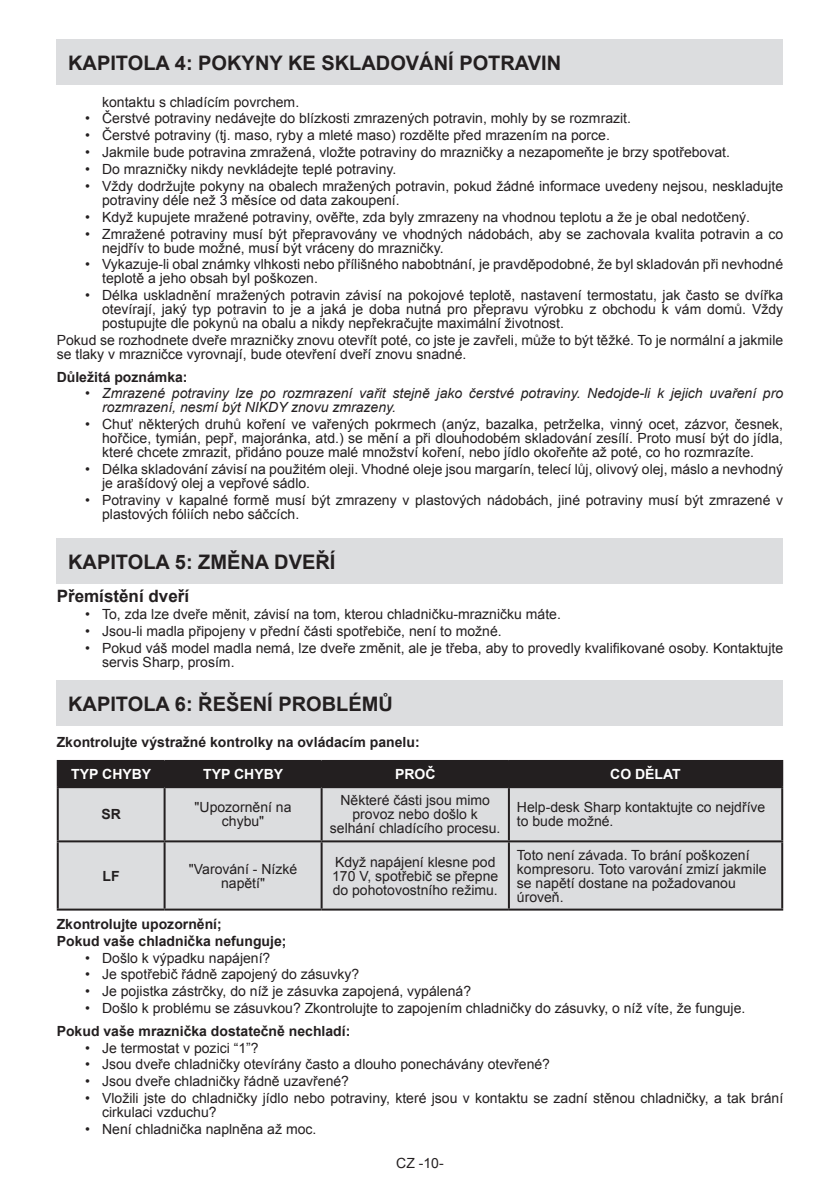
<style>
.page{position:relative;width:840px;height:1191px;background:#fff}
.page>*{position:absolute;margin:0;border:0;box-sizing:border-box;transform-origin:0 0}
.BASLIK_1{font:700 20px "Arial";color:#231f20}
.BASLIK_1_GOLGE{font:700 20px "Arial";color:#231f20}
.BASLIK_2{font:700 17px "Arial";color:#231f20}
.Madde_noktali{font:14px/14px "Arial";color:#231f20}
.paragraf_yazi{font:14px/14px "Arial";color:#231f20}
.Paragraf_Baslik{font:700 14px "Arial";color:#231f20}
.Madde_noktali-2{font:italic 14px/14px "Arial";color:#231f20}
.paragraf_yazi-2{font:700 14px "Arial";color:#fff}
.paragraf_yazi-3{font:700 14px "Arial";color:#231f20}
</style>
<div class="page">
<div style="left:57px;top:40px;width:725px;height:45px;background:#dcdddf"></div>
<div style="left:57px;top:539px;width:725px;height:45px;background:#dcdddf"></div>
<div style="left:57px;top:680px;width:725px;height:46px;background:#dcdddf"></div>
<div style="left:59px;top:762px;width:721px;height:24px;background:#231f20"></div>
<div style="left:59px;top:788px;width:721px;height:120px;background:#dcdddf"></div>
<hr style="left:57px;top:760px;width:107px;height:2px;background:#231f20">
<hr style="left:57px;top:762px;width:2px;height:24px;background:#231f20">
<hr style="left:164px;top:760px;width:157px;height:2px;background:#231f20">
<hr style="left:163px;top:762px;width:2px;height:24px;background:#231f20">
<hr style="left:321px;top:760px;width:187px;height:2px;background:#231f20">
<hr style="left:320px;top:762px;width:2px;height:24px;background:#231f20">
<hr style="left:508px;top:760px;width:274px;height:2px;background:#231f20">
<hr style="left:507px;top:762px;width:2px;height:24px;background:#231f20">
<hr style="left:780px;top:762px;width:2px;height:24px;background:#231f20">
<hr style="left:57px;top:786px;width:107px;height:2px;background:#231f20">
<hr style="left:57px;top:788px;width:2px;height:52px;background:#231f20">
<hr style="left:164px;top:786px;width:157px;height:2px;background:#231f20">
<hr style="left:163px;top:788px;width:2px;height:52px;background:#231f20">
<hr style="left:321px;top:786px;width:187px;height:2px;background:#231f20">
<hr style="left:320px;top:788px;width:2px;height:52px;background:#231f20">
<hr style="left:508px;top:786px;width:274px;height:2px;background:#231f20">
<hr style="left:507px;top:788px;width:2px;height:52px;background:#231f20">
<hr style="left:780px;top:788px;width:2px;height:52px;background:#231f20">
<hr style="left:57px;top:840px;width:107px;height:2px;background:#231f20">
<hr style="left:57px;top:842px;width:2px;height:66px;background:#231f20">
<hr style="left:164px;top:840px;width:157px;height:2px;background:#231f20">
<hr style="left:163px;top:842px;width:2px;height:66px;background:#231f20">
<hr style="left:321px;top:840px;width:187px;height:2px;background:#231f20">
<hr style="left:320px;top:842px;width:2px;height:66px;background:#231f20">
<hr style="left:508px;top:840px;width:274px;height:2px;background:#231f20">
<hr style="left:507px;top:842px;width:2px;height:66px;background:#231f20">
<hr style="left:780px;top:842px;width:2px;height:66px;background:#231f20">
<hr style="left:57px;top:908px;width:107px;height:2px;background:#231f20">
<hr style="left:164px;top:908px;width:157px;height:2px;background:#231f20">
<hr style="left:321px;top:908px;width:187px;height:2px;background:#231f20">
<hr style="left:508px;top:908px;width:274px;height:2px;background:#231f20">
<p class="BASLIK_1_GOLGE" style="left:68px;top:49px;width:494px">KAPITOLA 4: POKYNY KE SKLADOVÁNÍ POTRAVIN</p>
<p class="Madde_noktali" style="left:102px;top:95px;width:198px">kontaktu s chladícím povrchem.</p>
<p class="Madde_noktali" style="left:85px;top:112px;width:547px">• Čerstvé potraviny nedávejte do blízkosti zmrazených potravin, mohly by se rozmrazit.</p>
<p class="Madde_noktali" style="left:85px;top:128px;width:526px">• Čerstvé potraviny (tj. maso, ryby a mleté maso) rozdělte před mrazením na porce.</p>
<p class="Madde_noktali" style="left:85px;top:145px;width:646px">• Jakmile bude potravina zmražená, vložte potraviny do mrazničky a nezapomeňte je brzy spotřebovat.</p>
<p class="Madde_noktali" style="left:85px;top:162px;width:312px">• Do mrazničky nikdy nevkládejte teplé potraviny.</p>
<p class="Madde_noktali" style="left:102px;top:179px;width:682px;text-indent:-17px">• Vždy dodržujte pokyny na obalech mražených potravin, pokud žádné informace uvedeny nejsou, neskladujte potraviny déle než 3 měsíce od data zakoupení.</p>
<p class="Madde_noktali" style="left:85px;top:210px;width:666px">• Když kupujete mražené potraviny, ověřte, zda byly zmrazeny na vhodnou teplotu a že je obal nedotčený.</p>
<p class="Madde_noktali" style="left:102px;top:227px;width:682px;text-indent:-17px">• Zmražené potraviny musí být přepravovány ve vhodných nádobách, aby se zachovala kvalita potravin a co nejdřív to bude možné, musí být vráceny do mrazničky.</p>
<p class="Madde_noktali" style="left:102px;top:257px;width:682px;text-indent:-17px">• Vykazuje-li obal známky vlhkosti nebo přílišného nabobtnání, je pravděpodobné, že byl skladován při nevhodné teplotě a jeho obsah byl poškozen.</p>
<p class="Madde_noktali" style="left:102px;top:288px;width:682px;text-align:justify;text-indent:-17px">• Délka uskladnění mražených potravin závisí na pokojové teplotě, nastavení termostatu, jak často se dvířka otevírají, jaký typ potravin to je a jaká je doba nutná pro přepravu výrobku z obchodu k vám domů. Vždy postupujte dle pokynů na obalu a nikdy nepřekračujte maximální životnost.</p>
<p class="paragraf_yazi" style="left:57px;top:333px;width:727px">Pokud se rozhodnete dveře mrazničky znovu otevřít poté, co jste je zavřeli, může to být těžké. To je normální a jakmile se tlaky v mrazničce vyrovnají, bude otevření dveří znovu snadné.</p>
<p class="Paragraf_Baslik" style="left:57px;top:367px;width:132px">Důležitá poznámka:</p>
<p class="Madde_noktali-2" style="left:102px;top:387px;width:682px;text-indent:-17px">• Zmrazené potraviny lze po rozmrazení vařit stejně jako čerstvé potraviny. Nedojde-li k jejich uvaření pro rozmrazení, nesmí být NIKDY znovu zmrazeny.</p>
<p class="Madde_noktali" style="left:102px;top:417px;width:682px;text-align:justify;text-indent:-17px">• Chuť některých druhů koření ve vařených pokrmech (anýz, bazalka, petrželka, vinný ocet, zázvor, česnek, hořčice, tymián, pepř, majoránka, atd.) se mění a při dlouhodobém skladování zesílí. Proto musí být do jídla, které chcete zmrazit, přidáno pouze malé množství koření, nebo jídlo okořeňte až poté, co ho rozmrazíte.</p>
<p class="Madde_noktali" style="left:102px;top:462px;width:682px;text-indent:-17px">• Délka skladování závisí na použitém oleji. Vhodné oleje jsou margarín, telecí lůj, olivový olej, máslo a nevhodný je arašídový olej a vepřové sádlo.</p>
<p class="Madde_noktali" style="left:102px;top:493px;width:682px;text-indent:-17px">• Potraviny v kapalné formě musí být zmrazeny v plastových nádobách, jiné potraviny musí být zmrazené v plastových fóliích nebo sáčcích.</p>
<p class="BASLIK_1" style="left:68px;top:548px;width:269px">KAPITOLA 5: ZMĚNA DVEŘÍ</p>
<p class="BASLIK_2" style="left:57px;top:585px;width:134px">Přemístění dveří</p>
<p class="Madde_noktali" style="left:85px;top:607px;width:477px">• To, zda lze dveře měnit, závisí na tom, kterou chladničku-mrazničku máte.</p>
<p class="Madde_noktali" style="left:85px;top:624px;width:418px">• Jsou-li madla připojeny v přední části spotřebiče, není to možné.</p>
<p class="Madde_noktali" style="left:102px;top:641px;width:682px;text-indent:-17px">• Pokud váš model madla nemá, lze dveře změnit, ale je třeba, aby to provedly kvalifikované osoby. Kontaktujte servis Sharp, prosím.</p>
<p class="BASLIK_1" style="left:68px;top:690px;width:326px">KAPITOLA 6: ŘEŠENÍ PROBLÉMŮ</p>
<p class="Paragraf_Baslik" style="left:57px;top:733px;width:364px">Zkontrolujte výstražné kontrolky na ovládacím panelu:</p>
<p class="paragraf_yazi-2" style="left:71px;top:765px;width:81px">TYP CHYBY</p>
<p class="paragraf_yazi-2" style="left:203px;top:765px;width:81px">TYP CHYBY</p>
<p class="paragraf_yazi-2" style="left:395px;top:765px;width:42px">PROČ</p>
<p class="paragraf_yazi-2" style="left:610px;top:765px;width:72px">CO DĚLAT</p>
<p class="paragraf_yazi-3" style="left:101px;top:805px;width:21px">SR</p>
<p class="paragraf_yazi" style="left:194px;top:800px;width:98px;text-align:center">"Upozornění na chybu"</p>
<p class="paragraf_yazi" style="left:330px;top:793px;width:172px;text-align:center">Některé části jsou mimo provoz nebo došlo k selhání chladícího procesu.</p>
<p class="paragraf_yazi" style="left:516px;top:800px;width:250px">Help-desk Sharp kontaktujte co nejdříve to bude možné.</p>
<p class="paragraf_yazi-3" style="left:102px;top:866px;width:19px">LF</p>
<p class="paragraf_yazi" style="left:189px;top:861px;width:110px;text-align:center">"Varování - Nízké napětí"</p>
<p class="paragraf_yazi" style="left:332px;top:854px;width:168px">Když napájení klesne pod<br>170 V, spotřebič se přepne do pohotovostního režimu.</p>
<p class="paragraf_yazi" style="left:516px;top:847px;width:251px">Toto není závada. To brání poškození kompresoru. Toto varování zmizí jakmile se napětí dostane na požadovanou úroveň.</p>
<p class="Paragraf_Baslik" style="left:57px;top:914px;width:166px">Zkontrolujte upozornění;</p>
<p class="Paragraf_Baslik" style="left:57px;top:931px;width:231px">Pokud vaše chladnička nefunguje;</p>
<p class="Madde_noktali" style="left:85px;top:951px;width:187px">• Došlo k výpadku napájení?</p>
<p class="Madde_noktali" style="left:85px;top:967px;width:275px">• Je spotřebič řádně zapojený do zásuvky?</p>
<p class="Madde_noktali" style="left:85px;top:984px;width:387px">• Je pojistka zástrčky, do níž je zásuvka zapojená, vypálená?</p>
<p class="Madde_noktali" style="left:85px;top:1001px;width:661px">• Došlo k problému se zásuvkou? Zkontrolujte to zapojením chladničky do zásuvky, o níž víte, že funguje.</p>
<p class="Paragraf_Baslik" style="left:57px;top:1021px;width:295px">Pokud vaše mraznička dostatečně nechladí:</p>
<p class="Madde_noktali" style="left:85px;top:1040px;width:175px">• Je termostat v pozici “1”?</p>
<p class="Madde_noktali" style="left:85px;top:1057px;width:466px">• Jsou dveře chladničky otevírány často a dlouho ponechávány otevřené?</p>
<p class="Madde_noktali" style="left:85px;top:1074px;width:265px">• Jsou dveře chladničky řádně uzavřené?</p>
<p class="Madde_noktali" style="left:102px;top:1091px;width:682px;text-indent:-17px">• Vložili jste do chladničky jídlo nebo potraviny, které jsou v kontaktu se zadní stěnou chladničky, a tak brání cirkulaci vzduchu?</p>
<p class="Madde_noktali" style="left:85px;top:1122px;width:232px">• Není chladnička naplněna až moc.</p>
<p class="Madde_noktali" style="left:396px;top:1156px;width:49px">CZ -10-</p>
</div>
